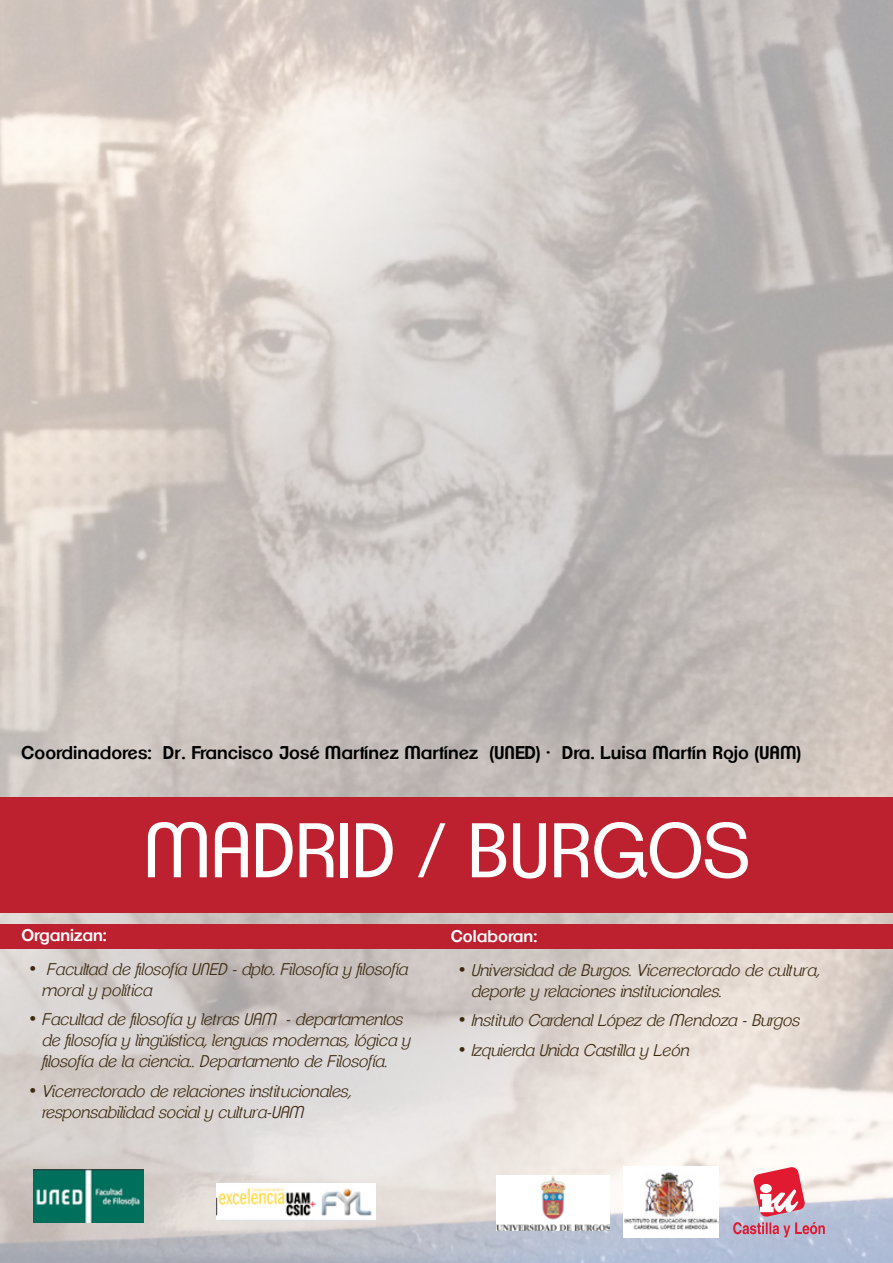
<style>
.page{position:relative;width:893px;height:1263px;background:#fff}
.page>*{position:absolute;margin:0;border:0;box-sizing:border-box;transform-origin:0 0}
.t1{font:75px "Clemente P Dag";color:#fff}
.t2{font:600 18px "Clemente P Dak";color:#000}
.t3{font:italic 300 16.5px/21px "Clemente P Daf";color:#3c2a10}
.t4{font:600 16.5px "Clemente P Dak";color:#fff}
.s1{font-family:"Clemente P Dai";font-weight:400;font-style:normal;font-size:18px}
</style>
<div class="page">
<img style="left:0;top:0;width:893px;height:1263px">
<div style="left:0;top:797px;width:893px;height:116px;background:#bd202f"></div>
<div style="left:0;top:924px;width:893px;height:25px;background:#bd202f"></div>
<svg style="left:733px;top:1166px;width:92px;height:71px"></svg>
<img style="left:496px;top:1175px;width:113px;height:55px">
<img style="left:624px;top:1166px;width:95px;height:71px">
<img style="left:216px;top:1184px;width:160px;height:36px">
<img style="left:34px;top:1170px;width:109px;height:52px">
<p class="t2" style="left:21px;top:742px;width:782px">Coordinadores: Dr. Francisco José Martínez Martínez (UNED) · Dra. Luisa Martín Rojo (UAM)</p>
<h1 class="t1" style="left:144px;top:807px;width:607px">MADRID / BURGOS</h1>
<p class="t4" style="left:21px;top:925px;width:87px">Organizan:</p>
<p class="t3" style="left:43px;top:958px;width:368px;text-indent:-13px"><span class="s1">•</span> Facultad de filosofía UNED - dpto. Filosofía y filosofía moral y política</p>
<p class="t3" style="left:43px;top:1009px;width:370px;text-indent:-13px"><span class="s1">•</span> Facultad de filosofía y letras UAM - departamentos de filosofía y lingüística, lenguas modernas, lógica y filosofía de la ciencia.. Departamento de Filosofía.</p>
<p class="t3" style="left:43px;top:1080px;width:311px;text-indent:-13px"><span class="s1">•</span> Vicerrectorado de relaciones institucionales, responsabilidad social y cultura-UAM</p>
<p class="t4" style="left:451px;top:926px;width:88px">Colaboran:</p>
<p class="t3" style="left:472px;top:959px;width:350px;text-indent:-13px"><span class="s1">•</span> Universidad de Burgos. Vicerrectorado de cultura, deporte y relaciones institucionales.</p>
<p class="t3" style="left:459px;top:1010px;width:343px"><span class="s1">•</span> Instituto Cardenal López de Mendoza - Burgos</p>
<p class="t3" style="left:459px;top:1039px;width:232px"><span class="s1">•</span> Izquierda Unida Castilla y León</p>
</div>
